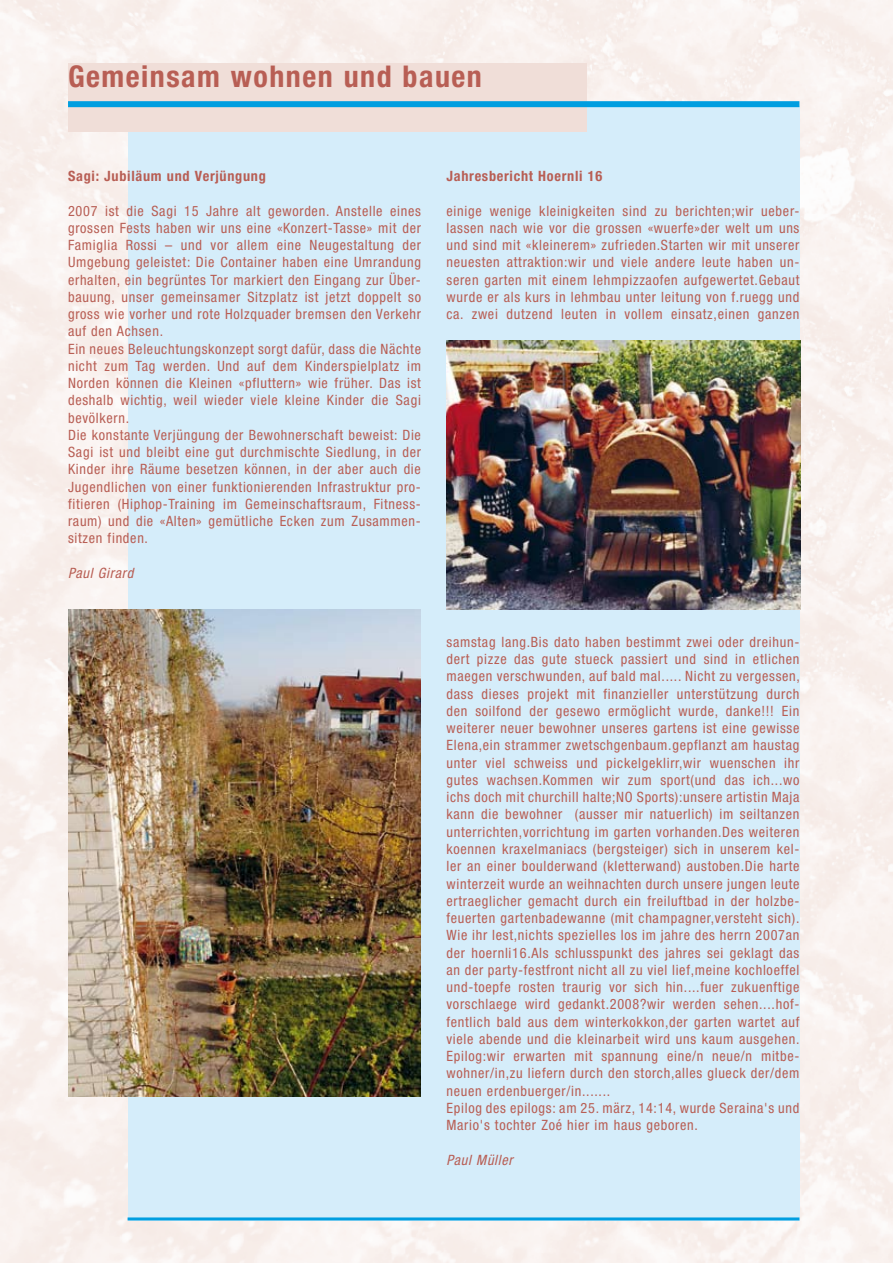
<style>
.page{position:relative;width:893px;height:1263px;background:#f9f1ee}
.page>*{position:absolute;margin:0;border:0;box-sizing:border-box;transform-origin:0 0}
.t1{font:700 condensed 30px "Helvetica Neue";letter-spacing:.05em;color:#b85e54}
.t2{font:condensed 14.25px/17.2px "Helvetica Neue";letter-spacing:.05em;color:#b85e54}
.t3{font:700 condensed 14.25px "Helvetica Neue";letter-spacing:.05em;color:#b85e54}
.t4{font:italic condensed 14.25px "Helvetica Neue";letter-spacing:.05em;color:#b85e54}
</style>
<div class="page">
<div style="left:128px;top:106px;width:671px;height:1114px;background:#d5edfa"></div>
<hr style="left:128px;top:1217px;width:671px;height:3px;background:#009ee0">
<div style="left:68px;top:64px;width:519px;height:68px;background:#f0ded8"></div>
<div style="left:68px;top:101px;width:731px;height:6px;background:#009ee0"></div>
<img style="left:68px;top:609px;width:353px;height:487px">
<img style="left:446px;top:340px;width:355px;height:269px">
<h1 class="t1" style="left:68px;top:58px;width:415px">Gemeinsam wohnen und bauen</h1>
<p class="t3" style="left:68px;top:167px;width:199px">Sagi: Jubiläum und Verjüngung</p>
<p class="t2" style="left:68px;top:202px;width:354px">2007 ist die Sagi 15 Jahre alt geworden. Anstelle eines grossen Fests haben wir uns eine «Konzert-Tasse» mit der Famiglia Rossi – und vor allem eine Neugestaltung der Umgebung geleistet: Die Container haben eine Umrandung erhalten, ein begrüntes Tor markiert den Eingang zur Über&shy;bauung, unser gemeinsamer Sitzplatz ist jetzt doppelt so gross wie vorher und rote Holzquader bremsen den Verkehr auf den Achsen.<br>Ein neues Beleuchtungskonzept sorgt dafür, dass die Nächte nicht zum Tag werden. Und auf dem Kinderspielplatz im Norden können die Kleinen «pfluttern» wie früher. Das ist deshalb wichtig, weil wieder viele kleine Kinder die Sagi bevölkern.<br>Die konstante Verjüngung der Bewohnerschaft beweist: Die Sagi ist und bleibt eine gut durchmischte Siedlung, in der Kinder ihre Räume besetzen können, in der aber auch die Jugendlichen von einer funktionierenden Infrastruktur pro&shy;fitieren (Hiphop-Training im Gemeinschaftsraum, Fitness&shy;raum) und die «Alten» gemütliche Ecken zum Zusammen&shy;sitzen finden.</p>
<p class="t4" style="left:68px;top:565px;width:67px">Paul Girard</p>
<p class="t3" style="left:446px;top:167px;width:157px">Jahresbericht Hoernli 16</p>
<p class="t2" style="left:446px;top:202px;width:354px;text-align:justify">einige wenige kleinigkeiten sind zu berichten;wir ueber&shy;lassen nach wie vor die grossen «wuerfe»der welt um uns und sind mit «kleinerem» zufrieden.Starten wir mit unserer neuesten attraktion:wir und viele andere leute haben un&shy;seren garten mit einem lehmpizzaofen aufgewertet.Gebaut wurde er als kurs in lehmbau unter leitung von f.ruegg und ca. zwei dutzend leuten in vollem einsatz,einen ganzen</p>
<p class="t2" style="left:446px;top:633px;width:355px">samstag lang.Bis dato haben bestimmt zwei oder dreihun&shy;dert pizze das gute stueck passiert und sind in etlichen maegen verschwunden, auf bald mal..... Nicht zu vergessen, dass dieses projekt mit finanzieller unterstützung durch den soilfond der gesewo ermöglicht wurde, danke!!! Ein weiterer neuer bewohner unseres gartens ist eine gewisse Elena,ein strammer zwetschgenbaum.gepflanzt am haustag unter viel schweiss und pickelgeklirr,wir wuenschen ihr gutes wachsen.Kommen wir zum sport(und das ich...wo ichs doch mit churchill halte;NO Sports):unsere artistin Maja kann die bewohner (ausser mir natuerlich) im seiltanzen unterrichten,vorrichtung im garten vorhanden.Des weiteren koennen kraxelmaniacs (bergsteiger) sich in unserem kel&shy;ler an einer boulderwand (kletterwand) austoben.Die harte winterzeit wurde an weihnachten durch unsere jungen leute ertraeglicher gemacht durch ein freiluftbad in der holzbe&shy;feuerten gartenbadewanne (mit champagner,versteht sich).<br>Wie ihr lest,nichts spezielles los im jahre des herrn 2007an der hoernli16.Als schlusspunkt des jahres sei geklagt das an der party-festfront nicht all zu viel lief,meine kochloeffel und-toepfe rosten traurig vor sich hin....fuer zukuenftige vorschlaege wird gedankt.2008?wir werden sehen....hof&shy;fentlich bald aus dem winterkokkon,der garten wartet auf viele abende und die kleinarbeit wird uns kaum ausgehen.<br>Epilog:wir erwarten mit spannung eine/n neue/n mitbe&shy;wohner/in,zu liefern durch den storch,alles glueck der/dem neuen erdenbuerger/in.......<br>Epilog des epilogs: am 25. märz, 14:14, wurde Seraina's und Mario's tochter Zoé hier im haus geboren.</p>
<p class="t4" style="left:446px;top:1151px;width:68px">Paul Müller</p>
</div>
